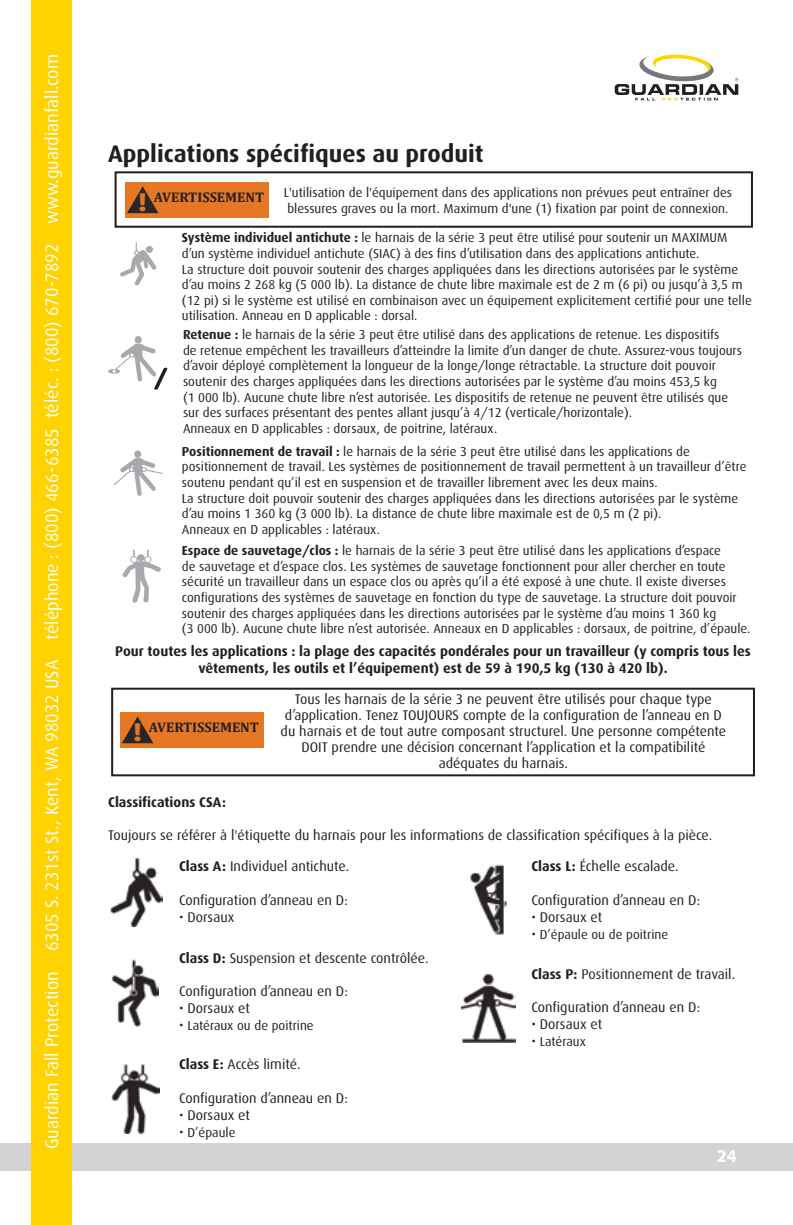
<style>
.page{position:relative;width:793px;height:1225px;background:#fff}
.page>*{position:absolute;margin:0;border:0;box-sizing:border-box;transform-origin:0 0}
.t1{font:700 24px "Dax";color:#231f20}
.t2{font:18px "Dax";color:#fff}
.t3{font:700 18px "Myriad Pro";color:#fff}
.t4{font:14px/16px "Dax";color:#231f20;text-align:center}
.t5{font:700 14px/16.8px "Dax";color:#231f20;text-align:center}
.t6{font:700 14px "Cambria";color:#231f20}
.t7{font:13px/15.6px "Dax";color:#231f20}
.s1{font-family:"Myriad Pro";font-size:26.2px;color:#e67825}
.s2{font-weight:700}
.s3{font-size:14px}
</style>
<div class="page">
<div style="left:134px;top:336px;width:8px;height:7px;background:#a7a9ac;border-radius:50%"></div>
<svg style="left:108px;top:369px;width:12px;height:4px"></svg>
<svg style="left:112px;top:343px;width:56px;height:47px"></svg>
<svg style="left:120px;top:242px;width:36px;height:43px"></svg>
<div style="left:114px;top:171px;width:638px;height:57px;border:2px solid #231f20"></div>
<div style="left:125px;top:182px;width:143px;height:35px;background:#e67825"></div>
<svg style="left:127px;top:186px;width:31px;height:27px"></svg>
<div style="left:0;top:1143px;width:792px;height:27px;background:#d1d3d4"></div>
<div style="left:32px;top:0;width:40px;height:1224px;background:#ffd200"></div>
<svg style="left:122px;top:549px;width:39px;height:53px"></svg>
<svg style="left:114px;top:450px;width:49px;height:46px"></svg>
<div style="left:111px;top:687px;width:643px;height:89px;border:2px solid #231f20"></div>
<div style="left:120px;top:711px;width:143px;height:36px;background:#e67825"></div>
<svg style="left:122px;top:716px;width:31px;height:27px"></svg>
<img style="left:110px;top:857px;width:52px;height:69px">
<img style="left:112px;top:959px;width:47px;height:67px">
<img style="left:111px;top:1064px;width:48px;height:69px">
<img style="left:470px;top:864px;width:37px;height:70px">
<img style="left:461px;top:973px;width:54px;height:69px">
<svg style="left:614px;top:54px;width:123px;height:46px"></svg>
<h2 class="t2" style="left:42px;top:1148px;width:1096px;rotate:-90deg">Guardian Fall Protection 6305 S. 231st St., Kent, WA 98032 USA téléphone : (800) 466-6385 téléc. : (800) 670-7892 www.guardianfall.com</h2>
<h1 class="t1" style="left:108px;top:140px;width:377px">Applications spécifiques au produit</h1>
<p class="t6" style="left:138px;top:187px;width:127px"><span class="s1">!</span> AVERTISSEMENT</p>
<p class="t7" style="left:283px;top:185px;width:449px">L'utilisation de l'équipement dans des applications non prévues peut entraîner des blessures graves ou la mort. Maximum d'une (1) fixation par point de connexion.</p>
<p class="t7" style="left:182px;top:230px;width:571px"><span class="s2">Système individuel antichute :</span> le harnais de la série 3 peut être utilisé pour soutenir un MAXIMUM d’un système individuel antichute (SIAC) à des fins d’utilisation dans des applications antichute.<br>La structure doit pouvoir soutenir des charges appliquées dans les directions autorisées par le système d’au moins 2 268 kg (5 000 lb). La distance de chute libre maximale est de 2 m (6 pi) ou jusqu’à 3,5 m (12 pi) si le système est utilisé en combinaison avec un équipement explicitement certifié pour une telle utilisation. Anneau en D applicable : dorsal.</p>
<p class="t7" style="left:183px;top:327px;width:560px"><span class="s2">Retenue :</span> le harnais de la série 3 peut être utilisé dans des applications de retenue. Les dispositifs<br>de retenue empêchent les travailleurs d’atteindre la limite d’un danger de chute. Assurez-vous toujours d’avoir déployé complètement la longueur de la longe/longe rétractable. La structure doit pouvoir soutenir des charges appliquées dans les directions autorisées par le système d’au moins 453,5 kg<br>(1 000 lb). Aucune chute libre n’est autorisée. Les dispositifs de retenue ne peuvent être utilisés que sur des surfaces présentant des pentes allant jusqu’à 4/12 (verticale/horizontale).<br>Anneaux en D applicables : dorsaux, de poitrine, latéraux.</p>
<p class="t7" style="left:182px;top:443px;width:565px"><span class="s2">Positionnement de travail :</span> le harnais de la série 3 peut être utilisé dans les applications de positionnement de travail. Les systèmes de positionnement de travail permettent à un travailleur d’être soutenu pendant qu’il est en suspension et de travailler librement avec les deux mains.<br>La structure doit pouvoir soutenir des charges appliquées dans les directions autorisées par le système d’au moins 1 360 kg (3 000 lb). La distance de chute libre maximale est de 0,5 m (2 pi).<br>Anneaux en D applicables : latéraux.</p>
<p class="t7" style="left:182px;top:543px;width:569px"><span class="s2">Espace de sauvetage/clos :</span> le harnais de la série 3 peut être utilisé dans les applications d’espace<br>de sauvetage et d’espace clos. Les systèmes de sauvetage fonctionnent pour aller chercher en toute sécurité un travailleur dans un espace clos ou après qu’il a été exposé à une chute. Il existe diverses configurations des systèmes de sauvetage en fonction du type de sauvetage. La structure doit pouvoir soutenir des charges appliquées dans les directions autorisées par le système d’au moins 1 360 kg<br>(3 000 lb). Aucune chute libre n’est autorisée. Anneaux en D applicables : dorsaux, de poitrine, d’épaule.</p>
<p class="t5" style="left:115px;top:642px;width:636px">Pour toutes les applications : la plage des capacités pondérales pour un travailleur (y compris tous les vêtements, les outils et l’équipement) est de 59 à 190,5 kg (130 à 420 lb).</p>
<p class="t6" style="left:133px;top:716px;width:127px"><span class="s1">!</span> AVERTISSEMENT</p>
<p class="t4" style="left:280px;top:691px;width:447px">Tous les harnais de la série 3 ne peuvent être utilisés pour chaque type d’application. Tenez TOUJOURS compte de la configuration de l’anneau en D du harnais et de tout autre composant structurel. Une personne compétente DOIT prendre une décision concernant l’application et la compatibilité adéquates du harnais.</p>
<p class="t5" style="left:108px;top:793px;width:119px">Classifications CSA:</p>
<p class="t4" style="left:108px;top:827px;width:605px">Toujours se référer à l'étiquette du harnais pour les informations de classification spécifiques à la pièce.</p>
<p class="t4" style="left:179px;top:858px;width:172px"><span class="s2">Class A:</span> Individuel antichute.</p>
<p class="t4" style="left:179px;top:892px;width:170px">Configuration d’anneau en D:</p>
<p class="t4" style="left:179px;top:908px;width:57px">• Dorsaux</p>
<p class="t4" style="left:179px;top:949px;width:251px"><span class="s2">Class D:</span> Suspension et descente contrôlée.</p>
<p class="t4" style="left:179px;top:983px;width:170px">Configuration d’anneau en D:</p>
<p class="t4" style="left:179px;top:1000px;width:72px">• Dorsaux et</p>
<p class="t7" style="left:179px;top:1017px;width:136px"><span class="s3">•</span> Latéraux ou de poitrine</p>
<p class="t4" style="left:179px;top:1056px;width:123px"><span class="s2">Class E:</span> Accès limité.</p>
<p class="t4" style="left:179px;top:1089px;width:170px">Configuration d’anneau en D:</p>
<p class="t4" style="left:179px;top:1106px;width:72px">• Dorsaux et</p>
<p class="t7" style="left:179px;top:1124px;width:58px"><span class="s3">•</span> D’épaule</p>
<p class="t4" style="left:531px;top:858px;width:149px"><span class="s2">Class L:</span> Échelle escalade.</p>
<p class="t4" style="left:531px;top:892px;width:170px">Configuration d’anneau en D:</p>
<p class="t4" style="left:531px;top:908px;width:72px">• Dorsaux et</p>
<p class="t7" style="left:531px;top:926px;width:138px"><span class="s3">•</span> D’épaule ou de poitrine</p>
<p class="t4" style="left:531px;top:965px;width:205px"><span class="s2">Class P:</span> Positionnement de travail.</p>
<p class="t4" style="left:531px;top:999px;width:170px">Configuration d’anneau en D:</p>
<p class="t4" style="left:531px;top:1016px;width:72px">• Dorsaux et</p>
<p class="t7" style="left:531px;top:1033px;width:56px"><span class="s3">•</span> Latéraux</p>
<h2 class="t3" style="left:716px;top:1144px;width:21px">24</h2>
</div>
